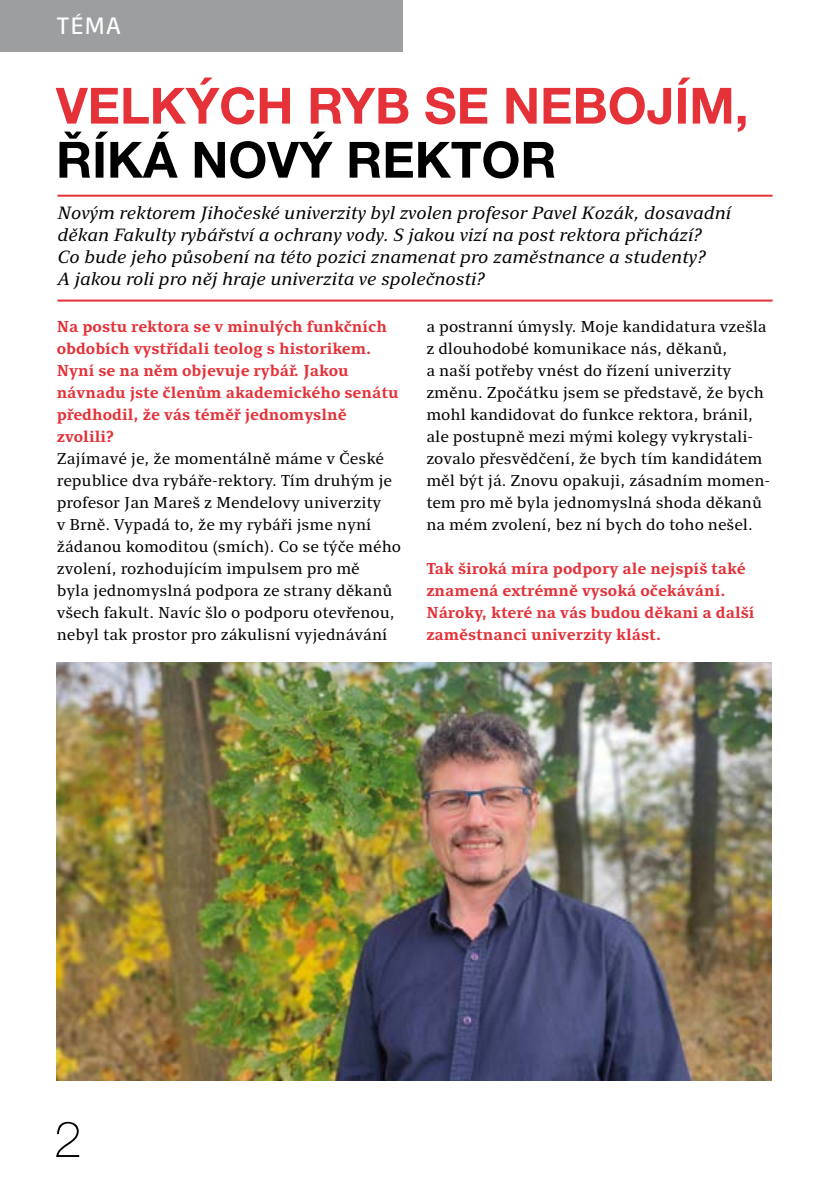
<style>
.page{position:relative;width:840px;height:1191px;background:#fff}
.page>*{position:absolute;margin:0;border:0;box-sizing:border-box;transform-origin:0 0}
.t1{font:700 50px "Helvetica Neue LT Pro";color:#e53138}
.t2{font:700 50px "Helvetica Neue LT Pro";color:#000}
.t3{font:100 50px "Helvetica Neue LT Pro";color:#000}
.t4{font:24px "Clara Sans";color:#fff}
.t5{font:italic 18px/22px "Clara Serif";color:#000}
.t6{font:16px/22px "Clara Serif";color:#000}
.t7{font:700 16px/22px "Clara Serif";color:#e53138}
</style>
<div class="page">
<div style="left:0;top:0;width:403px;height:51px;background:#9c9e9f"></div>
<hr style="left:57px;top:195px;width:715px;height:2px;background:#e53138">
<hr style="left:57px;top:299px;width:715px;height:2px;background:#e53138">
<img style="left:57px;top:662px;width:714px;height:419px">
<h2 class="t4" style="left:57px;top:13px;width:66px">TÉMA</h2>
<h1 class="t1" style="left:56px;top:74px;width:693px">VELKÝCH RYB SE NEBOJÍM,</h1>
<h1 class="t2" style="left:56px;top:128px;width:501px">ŘÍKÁ NOVÝ REKTOR</h1>
<p class="t5" style="left:57px;top:203px;width:674px">Novým rektorem Jihočeské univerzity byl zvolen profesor Pavel Kozák, dosavadní děkan Fakulty rybářství a ochrany vody. S jakou vizí na post rektora přichází?<br>Co bude jeho působení na této pozici znamenat pro zaměstnance a studenty?<br>A jakou roli pro něj hraje univerzita ve společnosti?</p>
<p class="t7" style="left:57px;top:316px;width:343px">Na postu rektora se v minulých funkčních obdobích vystřídali teolog s historikem.<br>Nyní se na něm objevuje rybář. Jakou návnadu jste členům akademického senátu předhodil, že vás téměř jednomyslně zvolili?</p>
<p class="t6" style="left:57px;top:448px;width:346px">Zajímavé je, že momentálně máme v České republice dva rybáře-rektory. Tím druhým je profesor Jan Mareš z Mendelovy univerzity<br>v Brně. Vypadá to, že my rybáři jsme nyní žádanou komoditou (smích). Co se týče mého zvolení, rozhodujícím impulsem pro mě<br>byla jednomyslná podpora ze strany děkanů všech fakult. Navíc šlo o podporu otevřenou, nebyl tak prostor pro zákulisní vyjednávání</p>
<p class="t6" style="left:426px;top:316px;width:345px">a postranní úmysly. Moje kandidatura vzešla z dlouhodobé komunikace nás, děkanů,<br>a naší potřeby vnést do řízení univerzity změnu. Zpočátku jsem se představě, že bych mohl kandidovat do funkce rektora, bránil, ale postupně mezi mými kolegy vykrystali&shy;zovalo přesvědčení, že bych tím kandidátem měl být já. Znovu opakuji, zásadním momen&shy;tem pro mě byla jednomyslná shoda děkanů na mém zvolení, bez ní bych do toho nešel.</p>
<p class="t7" style="left:426px;top:558px;width:329px">Tak široká míra podpory ale nejspíš také znamená extrémně vysoká očekávání.<br>Nároky, které na vás budou děkani a další zaměstnanci univerzity klást.</p>
<h1 class="t3" style="left:54px;top:1109px;width:29px">2</h1>
</div>
